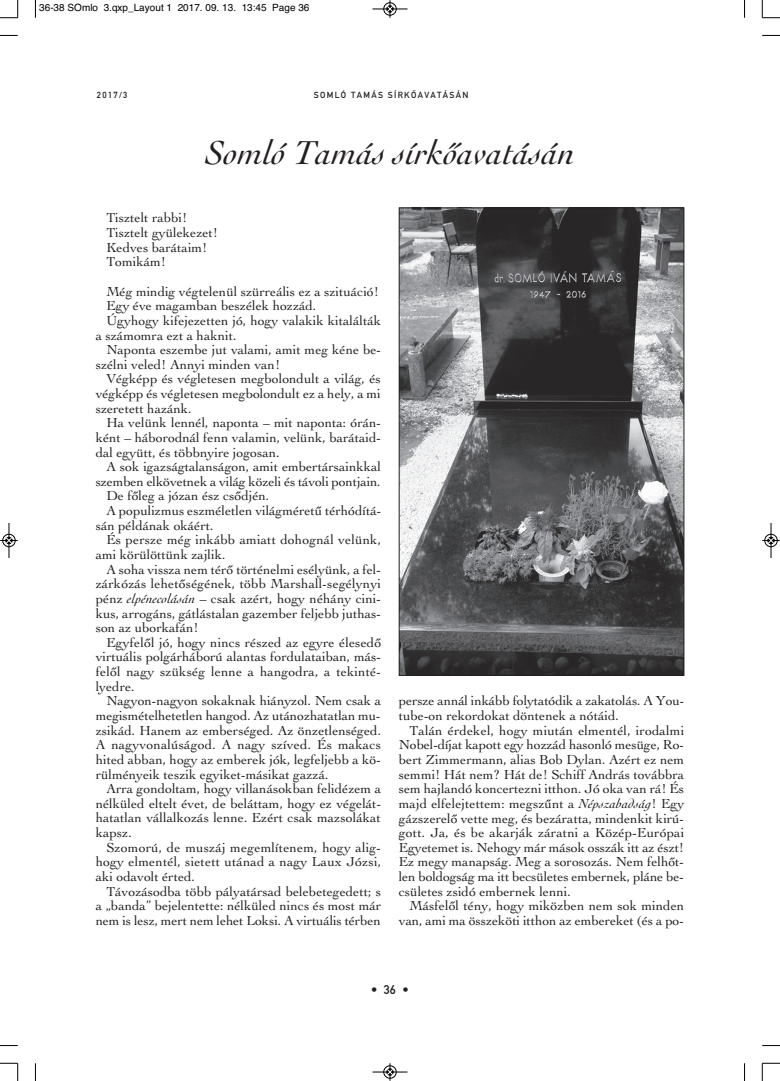
<style>
.page{position:relative;width:780px;height:1081px;background:#fff}
.page>*{position:absolute;margin:0;border:0;box-sizing:border-box;transform-origin:0 0}
.t1{font:35px "Cochin Ital H";color:#231f20}
.t2{font:13.75px/14.6px "Cochin H";color:#231f20}
.t3{font:12.5px "DIN Mitte H";color:#231f20}
.t4{font:10px "Helvetica";color:#000}
.t5{font:8.75px "DIN Mitte H";letter-spacing:.15em;color:#231f20}
.s1{font-family:"Cochin";font-style:italic}
.s2{font-family:"Cochin Ital H"}
</style>
<div class="page">
<img style="left:401px;top:210px;width:281px;height:464px">
<div style="left:399px;top:208px;width:285px;height:468px;border:1px solid #231f20"></div>
<svg style="left:35px;top:0;width:1px;height:18px"></svg>
<svg style="left:0;top:35px;width:18px;height:1px"></svg>
<svg style="left:744px;top:0;width:1px;height:18px"></svg>
<svg style="left:762px;top:35px;width:18px;height:1px"></svg>
<svg style="left:35px;top:1063px;width:1px;height:18px"></svg>
<svg style="left:0;top:1045px;width:18px;height:1px"></svg>
<svg style="left:744px;top:1063px;width:1px;height:18px"></svg>
<svg style="left:762px;top:1045px;width:18px;height:1px"></svg>
<svg style="left:0;top:0;width:19px;height:19px"></svg>
<svg style="left:761px;top:0;width:19px;height:19px"></svg>
<svg style="left:0;top:1063px;width:19px;height:18px"></svg>
<svg style="left:761px;top:1063px;width:19px;height:18px"></svg>
<div style="left:383px;top:2px;width:13px;height:14px;border:1px solid #fff;border-radius:50%"></div>
<hr style="left:372px;top:9px;width:35px;height:1px;background:#000">
<div style="left:383px;top:3px;width:13px;height:12px;border:1px solid #000;border-radius:50%"></div>
<svg style="left:387px;top:0;width:6px;height:18px"></svg>
<hr style="left:372px;top:1072px;width:35px;height:1px;background:#000">
<div style="left:383px;top:1065px;width:13px;height:13px;border:1px solid #000;border-radius:50%"></div>
<svg style="left:387px;top:1063px;width:6px;height:17px"></svg>
<div style="left:2px;top:534px;width:14px;height:13px;border:1px solid #fff;border-radius:50%"></div>
<hr style="left:9px;top:523px;width:1px;height:35px;background:#000">
<div style="left:3px;top:534px;width:12px;height:13px;border:1px solid #000;border-radius:50%"></div>
<svg style="left:0;top:537px;width:18px;height:7px"></svg>
<hr style="left:770px;top:523px;width:1px;height:35px;background:#000">
<div style="left:764px;top:534px;width:13px;height:13px;border:1px solid #000;border-radius:50%"></div>
<svg style="left:762px;top:537px;width:17px;height:7px"></svg>
<p class="t4" style="left:39px;top:4px;width:272px">36-38 SOmlo 3.qxp_Layout 1 2017. 09. 13. 13:45 Page 36</p>
<p class="t5" style="left:97px;top:92px;width:32px">2017/3</p>
<p class="t5" style="left:314px;top:92px;width:156px">SOMLÓ TAMÁS SÍRKÔAVATÁSÁN</p>
<h1 class="t1" style="left:205px;top:139px;width:372px">Somló Tamás sírkôavatásán</h1>
<p class="t2" style="left:106px;top:212px;width:113px">Tisztelt rabbi!<br>Tisztelt gyülekezet!<br>Kedves barátaim!<br>Tomikám!</p>
<p class="t2" style="left:106px;top:285px;width:274px">Még mindig végtelenül szürreális ez a szituáció!</p>
<p class="t2" style="left:106px;top:300px;width:211px">Egy éve magamban beszélek hozzád.</p>
<p class="t2" style="left:106px;top:314px;width:276px">Úgyhogy kifejezetten jó, hogy valakik kitalálták</p>
<p class="t2" style="left:96px;top:329px;width:142px">a számomra ezt a haknit.</p>
<p class="t2" style="left:106px;top:344px;width:276px">Naponta eszembe jut valami, amit meg kéne be-</p>
<p class="t2" style="left:96px;top:358px;width:186px">szélni veled! Annyi minden van!</p>
<p class="t2" style="left:106px;top:373px;width:276px">Végképp és végletesen megbolondult a világ, és</p>
<p class="t2" style="left:96px;top:387px;width:286px">végképp és végletesen megbolondult ez a hely, a mi</p>
<p class="t2" style="left:96px;top:402px;width:97px">szeretett hazánk.</p>
<p class="t2" style="left:106px;top:417px;width:276px">Ha velünk lennél, naponta – mit naponta: órán-</p>
<p class="t2" style="left:96px;top:431px;width:287px">ként – háborodnál fenn valamin, velünk, barátaid-</p>
<p class="t2" style="left:96px;top:446px;width:185px">dal együtt, és többnyire jogosan.</p>
<p class="t2" style="left:106px;top:461px;width:276px">A sok igazságtalanságon, amit embertársainkkal</p>
<p class="t2" style="left:96px;top:475px;width:286px">szemben elkövetnek a világ közeli és távoli pontjain.</p>
<p class="t2" style="left:106px;top:490px;width:164px">De fôleg a józan ész csôdjén.</p>
<p class="t2" style="left:106px;top:504px;width:276px">A populizmus eszméletlen világméretû térhódítá-</p>
<p class="t2" style="left:96px;top:519px;width:119px">sán példának okáért.</p>
<p class="t2" style="left:106px;top:534px;width:276px">És persze még inkább amiatt dohognál velünk,</p>
<p class="t2" style="left:96px;top:548px;width:131px">ami körülöttünk zajlik.</p>
<p class="t2" style="left:106px;top:563px;width:276px">A soha vissza nem térô történelmi esélyünk, a fel-</p>
<p class="t2" style="left:96px;top:578px;width:287px">zárkózás lehetôségének, több Marshall-segélynyi</p>
<p class="t2" style="left:96px;top:592px;width:287px">pénz <span class="s1">elpénecolásán</span> – csak azért, hogy néhány cini-</p>
<p class="t2" style="left:96px;top:607px;width:287px">kus, arrogáns, gátlástalan gazember feljebb juthas-</p>
<p class="t2" style="left:96px;top:622px;width:105px">son az uborkafán!</p>
<p class="t2" style="left:106px;top:636px;width:276px">Egyfelôl jó, hogy nincs részed az egyre élesedô</p>
<p class="t2" style="left:96px;top:651px;width:287px">virtuális polgárháború alantas fordulataiban, más-</p>
<p class="t2" style="left:96px;top:665px;width:287px">felôl nagy szükség lenne a hangodra, a tekinté -</p>
<p class="t2" style="left:96px;top:680px;width:40px">lyedre.</p>
<p class="t2" style="left:106px;top:695px;width:276px">Nagyon-nagyon sokaknak hiányzol. Nem csak a</p>
<p class="t2" style="left:96px;top:709px;width:286px">megismételhetetlen hangod. Az utánozhatatlan mu-</p>
<p class="t2" style="left:96px;top:724px;width:287px">zsikád. Hanem az emberséged. Az önzetlenséged.</p>
<p class="t2" style="left:96px;top:739px;width:287px">A nagyvonalúságod. A nagy szíved. És makacs</p>
<p class="t2" style="left:96px;top:753px;width:287px">hited abban, hogy az emberek jók, legfeljebb a kö-</p>
<p class="t2" style="left:96px;top:768px;width:234px">rülményeik teszik egyiket-másikat gazzá.</p>
<p class="t2" style="left:106px;top:782px;width:276px">Arra gondoltam, hogy villanásokban felidézem a</p>
<p class="t2" style="left:96px;top:797px;width:287px">nélküled eltelt évet, de beláttam, hogy ez végelát-</p>
<p class="t2" style="left:96px;top:812px;width:286px">hatatlan vállalkozás lenne. Ezért csak mazsolákat</p>
<p class="t2" style="left:96px;top:826px;width:38px">kapsz.</p>
<p class="t2" style="left:106px;top:841px;width:276px">Szomorú, de muszáj megemlítenem, hogy alig-</p>
<p class="t2" style="left:96px;top:856px;width:287px">hogy elmentél, sietett utánad a nagy Laux Józsi,</p>
<p class="t2" style="left:96px;top:870px;width:101px">aki odavolt érted.</p>
<p class="t2" style="left:106px;top:885px;width:276px">Távozásodba több pályatársad belebetegedett; s</p>
<p class="t2" style="left:96px;top:900px;width:287px">a „banda” bejelentette: nélküled nincs és most már</p>
<p class="t2" style="left:96px;top:914px;width:286px">nem is lesz, mert nem lehet Loksi. A virtuális térben</p>
<p class="t2" style="left:399px;top:695px;width:287px">persze annál inkább folytatódik a zakatolás. A You - tube-on rekordokat döntenek a nótáid.</p>
<p class="t2" style="left:399px;top:724px;width:287px;text-align:justify;text-indent:11px">Talán érdekel, hogy miután elmentél, irodalmi Nobel-díjat kapott egy hozzád hasonló mesüge, Ro&shy;bert Zimmermann, alias Bob Dylan. Azért ez nem semmi! Hát nem? Hát de! Schiff András továbbra sem hajlandó koncertezni itthon. Jó oka van rá! És majd elfelejtettem: megszûnt a <span class="s2">Népszabadság</span>! Egy gázszerelô vette meg, és bezáratta, mindenkit kirú&shy;gott. Ja, és be akarják záratni a Közép-Európai Egyetemet is. Nehogy már mások osszák itt az észt!<br>Ez megy manapság. Meg a sorosozás. Nem felhôt&shy;len boldogság ma itt becsületes embernek, pláne be&shy;csületes zsidó embernek lenni.</p>
<p class="t2" style="left:399px;top:900px;width:287px;text-align:right">Másfelôl tény, hogy miközben nem sok minden van, ami ma összeköti itthon az embereket (és a po-</p>
<p class="t3" style="left:371px;top:984px;width:39px">•36•</p>
</div>
